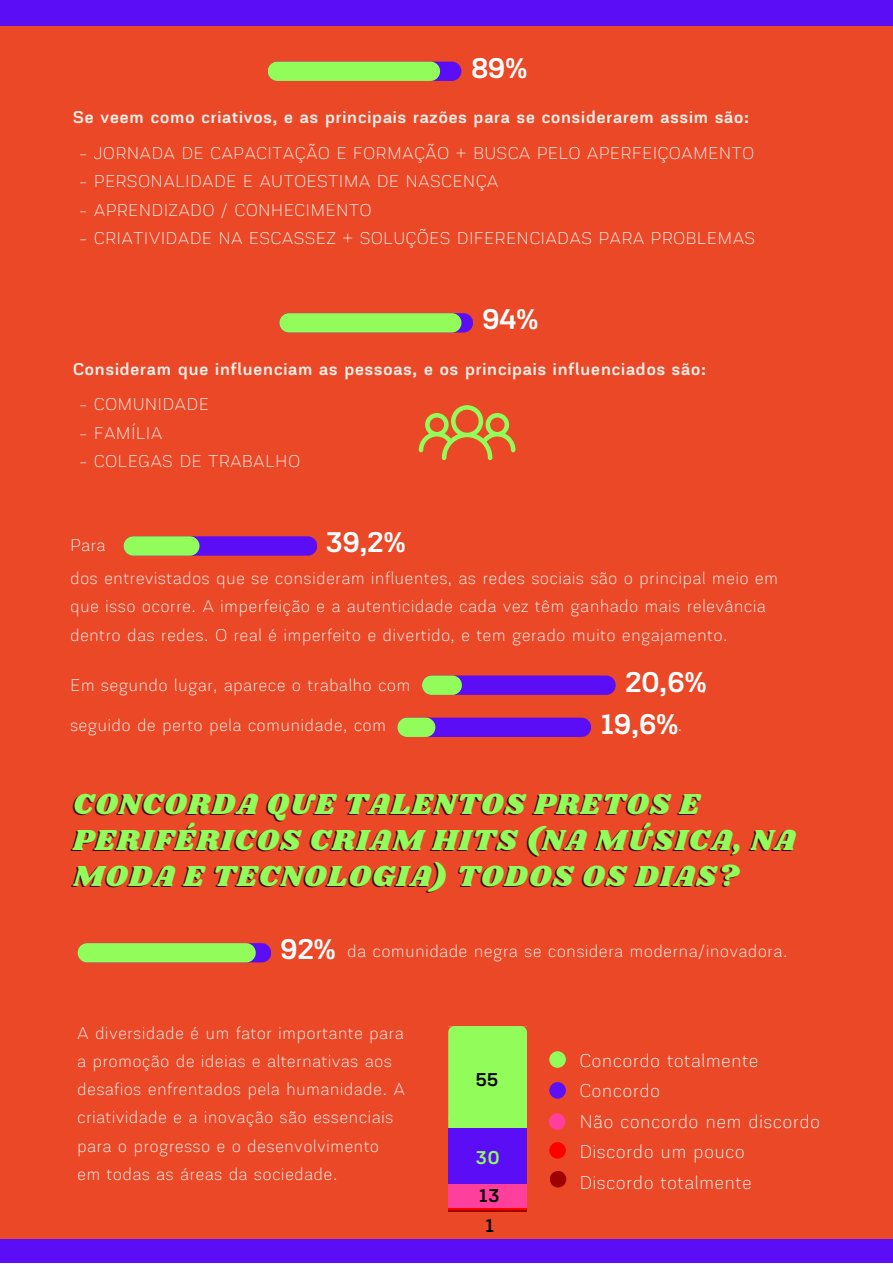
<style>
.page{position:relative;width:893px;height:1264px;background:#fff}
.page>*{position:absolute;margin:0;border:0;box-sizing:border-box;transform-origin:0 0}
.t1{font:30px/36px "Shrikhand";letter-spacing:.05em;color:rgb(0 0 0/.78)}
.t2{font:700 30px "Akzentica 4 F Semi";color:#fff}
.t3{font:19.5px/30.5px "Akzentica 4 F Light";letter-spacing:.05em;color:#f8efea}
.t4{font:700 19.5px/29.5px "Akzentica 4 F Semi";color:#000;text-align:center}
.t5{font:700 19.5px "Akzentica 4 F Semi";color:#92fc5b}
.t6{font:18px/28px "Akzentica 4 F Light";letter-spacing:.05em;color:#f8efea}
.t7{font:700 18px "Akzentica 4 F Semi";letter-spacing:.05em;color:#f8efea}
.s1{font-family:"Akzentica 4 F Light";font-weight:400;font-size:18px;color:#f8efea}
.s2{font-family:"Akzentica 4 F Semi";font-weight:700;font-size:30px;color:#fff}
</style>
<div class="page">
<div style="left:0;top:0;width:892px;height:1262px;background:#5b0ef5"></div>
<div style="left:0;top:27px;width:892px;height:1210px;background:#ea4826"></div>
<svg style="left:268px;top:62px;width:193px;height:19px;background:#8dde6b"></svg>
<svg style="left:279px;top:313px;width:194px;height:19px;background:#90e764"></svg>
<svg style="left:419px;top:405px;width:96px;height:55px"></svg>
<svg style="left:123px;top:536px;width:194px;height:19px;background:#7366b5"></svg>
<svg style="left:422px;top:675px;width:193px;height:20px;background:#6b3bcf"></svg>
<svg style="left:397px;top:717px;width:194px;height:20px;background:#6b39d0"></svg>
<hr style="left:448px;top:1211px;width:79px;height:1px;background:#f4f0f7">
<div style="left:448px;top:1026px;width:79px;height:102px;background:#92fc5b"></div>
<div style="left:448px;top:1128px;width:79px;height:83px;background:#5b0ef5"></div>
<div style="left:448px;top:1184px;width:79px;height:27px;background:#ff3f9c"></div>
<hr style="left:448px;top:1208px;width:79px;height:3px;background:#f00">
<hr style="left:448px;top:1210px;width:79px;height:1px;background:#9f0000">
<div style="left:549px;top:1051px;width:17px;height:16px;background:#92fc5b;border-radius:50%"></div>
<div style="left:549px;top:1082px;width:17px;height:16px;background:#5c10f6;border-radius:50%"></div>
<div style="left:548px;top:1113px;width:17px;height:16px;background:#ff3f9c;border-radius:50%"></div>
<div style="left:549px;top:1142px;width:17px;height:16px;background:#f00;border-radius:50%"></div>
<div style="left:549px;top:1170px;width:17px;height:17px;background:#9f0000;border-radius:50%"></div>
<svg style="left:77px;top:943px;width:194px;height:19px;background:#8fe366"></svg>
<h1 class="t2" style="left:471px;top:57px;width:58px">89%</h1>
<p class="t7" style="left:73px;top:111px;width:677px">Se veem como criativos, e as principais razões para se considerarem assim são:</p>
<p class="t6" style="left:79px;top:141px;width:676px">- JORNADA DE CAPACITAÇÃO E FORMAÇÃO + BUSCA PELO APERFEIÇOAMENTO</p>
<p class="t6" style="left:79px;top:169px;width:420px">- PERSONALIDADE E AUTOESTIMA DE NASCENÇA</p>
<p class="t6" style="left:79px;top:198px;width:294px">- APRENDIZADO / CONHECIMENTO</p>
<p class="t6" style="left:79px;top:226px;width:677px">- CRIATIVIDADE NA ESCASSEZ + SOLUÇÕES DIFERENCIADAS PARA PROBLEMAS</p>
<h1 class="t2" style="left:482px;top:308px;width:57px">94%</h1>
<p class="t7" style="left:73px;top:362px;width:634px">Consideram que influenciam as pessoas, e os principais influenciados são:</p>
<p class="t6" style="left:79px;top:392px;width:131px">- COMUNIDADE</p>
<p class="t6" style="left:79px;top:420px;width:85px">- FAMÍLIA</p>
<p class="t6" style="left:79px;top:449px;width:222px">- COLEGAS DE TRABALHO</p>
<p class="t6" style="left:70px;top:532px;width:37px">Para</p>
<h1 class="t2" style="left:327px;top:531px;width:80px">39,2%</h1>
<p class="t6" style="left:70px;top:566px;width:708px">dos entrevistados que se consideram influentes, as redes sociais são o principal meio em que isso ocorre. A imperfeição e a autenticidade cada vez têm ganhado mais relevância dentro das redes. O real é imperfeito e divertido, e tem gerado muito engajamento.</p>
<p class="t6" style="left:70px;top:673px;width:341px">Em segundo lugar, aparece o trabalho com</p>
<h1 class="t2" style="left:625px;top:670px;width:83px">20,6%<span class="s1">,</span></h1>
<p class="t6" style="left:70px;top:713px;width:317px">seguido de perto pela comunidade, com</p>
<h1 class="t2" style="left:600px;top:712px;width:83px">19,6%<span class="s1">.</span></h1>
<h1 class="t1" style="left:72px;top:788px;width:723px">CONCORDA QUE TALENTOS PRETOS E<br>PERIFÉRICOS CRIAM HITS (NA MÚSICA, NA<br>MODA E TECNOLOGIA) TODOS OS DIAS?</h1>
<p class="t6" style="left:281px;top:938px;width:508px"><span class="s2">92%</span> da comunidade negra se considera moderna/inovadora.</p>
<p class="t6" style="left:77px;top:1020px;width:329px">A diversidade é um fator importante para a promoção de ideias e alternativas aos desafios enfrentados pela humanidade. A criatividade e a inovação são essenciais para o progresso e o desenvolvimento em todas as áreas da sociedade.</p>
<p class="t4" style="left:476px;top:1067px;width:23px">55</p>
<p class="t5" style="left:476px;top:1150px;width:25px">30</p>
<p class="t4" style="left:479px;top:1182px;width:22px">13<br>1</p>
<p class="t3" style="left:579px;top:1047px;width:241px">Concordo totalmente<br>Concordo<br>Não concordo nem discordo<br>Discordo um pouco<br>Discordo totalmente</p>
</div>
